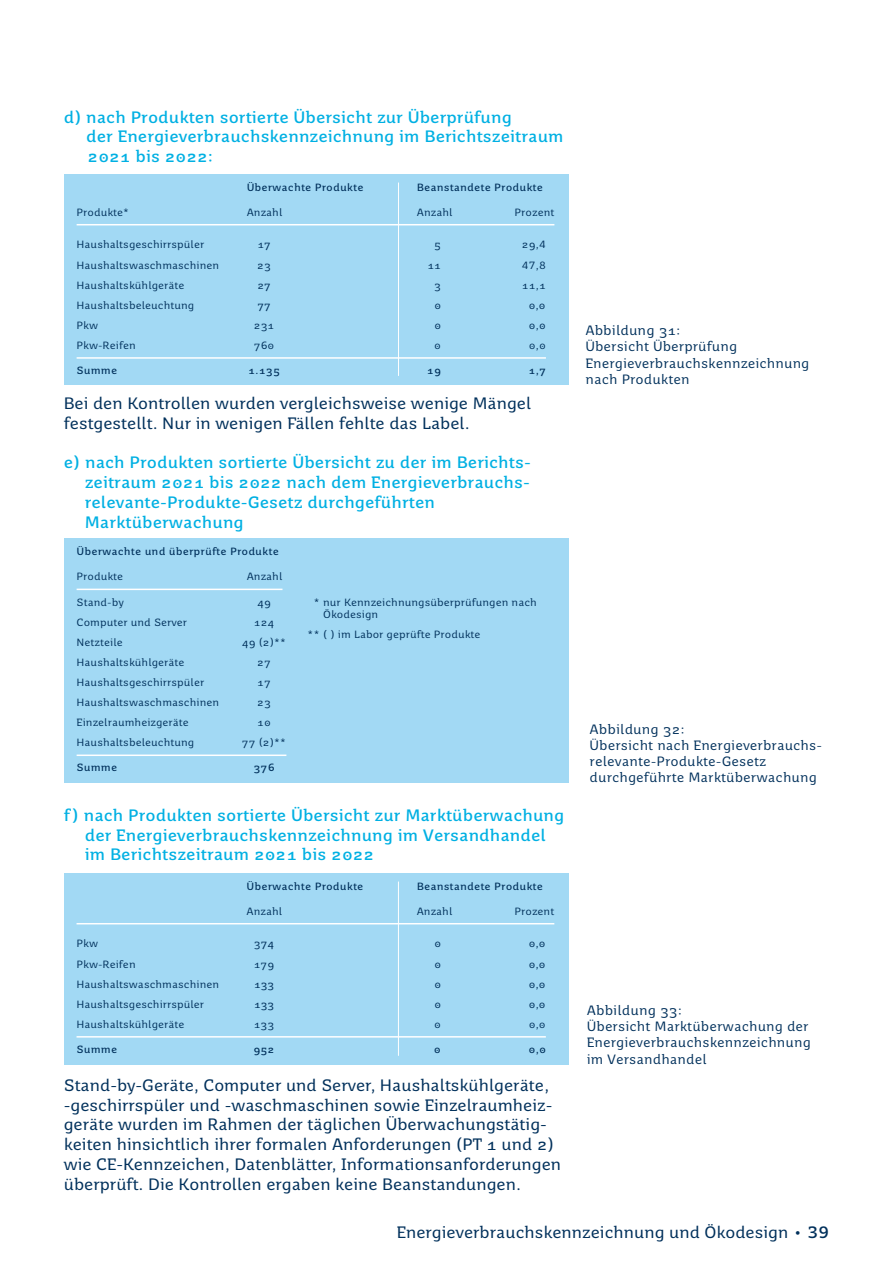
<style>
.page{position:relative;width:893px;height:1263px;background:#fff}
.page>*{position:absolute;margin:0;border:0;box-sizing:border-box;transform-origin:0 0}
.t1{font:16.5px/19.8px "Saar 1450 Text";color:#00305b}
.t2{font:700 16.5px/19.8px "Saar 1450 Text";color:#00b0e3}
.t3{font:13.5px/16.2px "Saar 1450 Notes";color:#00305b}
.t4{font:10.5px/12.6px "Saar 1450 Notes";color:#00305b}
.t5{font:700 10.5px "Saar 1450 Notes";color:#00305b}
.t6{font:10.5px "Saar 1450 Text";color:#00305b}
.s1{font-family:"Saar 1450 Text"}
.s2{font-family:"Saar 1450 Notes"}
.s3{font-weight:700}
</style>
<div class="page">
<div style="left:64px;top:174px;width:504px;height:210px;background:#a2d9f4"></div>
<hr style="left:77px;top:224px;width:477px;height:1px;background:#fff">
<hr style="left:77px;top:357px;width:469px;height:2px;background:#fff">
<hr style="left:398px;top:183px;width:1px;height:193px;background:#fff">
<div style="left:64px;top:873px;width:504px;height:191px;background:#a2d9f4"></div>
<hr style="left:77px;top:923px;width:477px;height:1px;background:#fff">
<hr style="left:77px;top:1036px;width:469px;height:1px;background:#fff">
<hr style="left:398px;top:882px;width:1px;height:173px;background:#fff">
<div style="left:64px;top:538px;width:504px;height:245px;background:#a2d9f4"></div>
<hr style="left:77px;top:589px;width:205px;height:1px;background:#fff">
<hr style="left:77px;top:754px;width:209px;height:2px;background:#fff">
<h1 class="t2" style="left:86px;top:107px;width:479px;text-indent:-23px">d) nach Produkten sortierte Übersicht zur Überprüfung<br>der Energieverbrauchskennzeichnung im Berichtszeitraum<br>2021 bis 2022:</h1>
<p class="t5" style="left:247px;top:181px;width:118px">Überwachte Produkte</p>
<p class="t5" style="left:417px;top:181px;width:128px">Beanstandete Produkte</p>
<p class="t4" style="left:77px;top:206px;width:54px">Produkte*</p>
<p class="t4" style="left:247px;top:206px;width:37px">Anzahl</p>
<p class="t4" style="left:417px;top:206px;width:37px">Anzahl</p>
<p class="t4" style="left:515px;top:206px;width:41px">Prozent</p>
<p class="t4" style="left:77px;top:238px;width:129px">Haushaltsgeschirrspüler</p>
<p class="t4" style="left:257px;top:238px;width:15px">1<span class="s1">7</span></p>
<p class="t4" style="left:434px;top:238px;width:8px">5</p>
<p class="t4" style="left:522px;top:238px;width:26px">29,4</p>
<p class="t4" style="left:77px;top:259px;width:144px">Haushaltswaschmaschinen</p>
<p class="t4" style="left:257px;top:259px;width:15px">23</p>
<p class="t4" style="left:427px;top:259px;width:15px">11</p>
<p class="t4" style="left:522px;top:259px;width:26px">47,8</p>
<p class="t4" style="left:77px;top:279px;width:109px">Haushaltskühlgeräte</p>
<p class="t4" style="left:257px;top:279px;width:15px">2<span class="s1">7</span></p>
<p class="t4" style="left:434px;top:279px;width:8px">3</p>
<p class="t4" style="left:522px;top:279px;width:26px">11,1</p>
<p class="t4" style="left:77px;top:299px;width:119px">Haushaltsbeleuchtung</p>
<p class="t6" style="left:257px;top:299px;width:15px">77</p>
<p class="t6" style="left:434px;top:299px;width:8px">0</p>
<p class="t6" style="left:529px;top:299px;width:18px">0,0</p>
<p class="t4" style="left:77px;top:319px;width:23px">Pkw</p>
<p class="t4" style="left:254px;top:319px;width:22px">231</p>
<p class="t6" style="left:434px;top:319px;width:8px">0</p>
<p class="t6" style="left:529px;top:319px;width:18px">0<span class="s2">,</span>0</p>
<p class="t4" style="left:77px;top:339px;width:61px">Pkw-Reifen</p>
<p class="t4" style="left:254px;top:339px;width:22px">760</p>
<p class="t4" style="left:434px;top:339px;width:8px">0</p>
<p class="t4" style="left:529px;top:339px;width:19px">0,0</p>
<p class="t5" style="left:77px;top:364px;width:42px">Summe</p>
<p class="t5" style="left:248px;top:364px;width:34px">1.135</p>
<p class="t5" style="left:427px;top:364px;width:16px">19</p>
<p class="t5" style="left:528px;top:364px;width:19px">1,7</p>
<h1 class="t1" style="left:64px;top:393px;width:469px">Bei den Kontrollen wurden vergleichsweise wenige Mängel festgestellt. Nur in wenigen Fällen fehlte das Label.</h1>
<h1 class="t2" style="left:85px;top:453px;width:448px;text-indent:-21px">e) nach Produkten sortierte Übersicht zu der im Berichts&shy;zeitraum 2021 bis 2022 nach dem Energieverbrauchs&shy;relevante-Produkte-Gesetz durchgeführten Marktüberwachung</h1>
<p class="t5" style="left:77px;top:545px;width:204px">Überwachte und überprüfte Produkte</p>
<p class="t4" style="left:77px;top:570px;width:48px">Produkte</p>
<p class="t4" style="left:247px;top:570px;width:37px">Anzahl</p>
<p class="t4" style="left:77px;top:596px;width:49px">Stand-by</p>
<p class="t4" style="left:257px;top:596px;width:15px">49</p>
<p class="t4" style="left:77px;top:616px;width:112px">Computer und Server</p>
<p class="t4" style="left:254px;top:616px;width:22px">124</p>
<p class="t4" style="left:77px;top:636px;width:48px">Netzteile</p>
<p class="t4" style="left:242px;top:636px;width:46px">49 (2)**</p>
<p class="t4" style="left:77px;top:656px;width:109px">Haushaltskühlgeräte</p>
<p class="t4" style="left:257px;top:656px;width:15px">27</p>
<p class="t4" style="left:77px;top:676px;width:129px">Haushaltsgeschirrspüler</p>
<p class="t4" style="left:257px;top:676px;width:15px">17</p>
<p class="t4" style="left:77px;top:696px;width:144px">Haushaltswaschmaschinen</p>
<p class="t4" style="left:257px;top:696px;width:15px">23</p>
<p class="t4" style="left:77px;top:716px;width:114px">Einzelraumheizgeräte</p>
<p class="t4" style="left:257px;top:716px;width:15px">10</p>
<p class="t4" style="left:77px;top:736px;width:119px">Haushaltsbeleuchtung</p>
<p class="t4" style="left:242px;top:736px;width:46px">77 (2)**</p>
<p class="t5" style="left:77px;top:761px;width:42px">Summe</p>
<p class="t5" style="left:253px;top:761px;width:23px">376</p>
<p class="t4" style="left:323px;top:596px;width:215px;text-indent:-9px">* nur Kennzeichnungsüberprüfungen nach<br>Ökodesign</p>
<p class="t4" style="left:308px;top:628px;width:175px">** ( ) im Labor geprüfte Produkte</p>
<h1 class="t2" style="left:85px;top:805px;width:481px;text-indent:-21px">f) nach Produkten sortierte Übersicht zur Marktüberwachung der Energieverbrauchskennzeichnung im Versandhandel im Berichtszeitraum 2021 bis 2022</h1>
<p class="t5" style="left:247px;top:879px;width:118px">Überwachte Produkte</p>
<p class="t5" style="left:417px;top:879px;width:128px">Beanstandete Produkte</p>
<p class="t4" style="left:247px;top:905px;width:37px">Anzahl</p>
<p class="t4" style="left:417px;top:905px;width:37px">Anzahl</p>
<p class="t4" style="left:515px;top:905px;width:41px">Prozent</p>
<p class="t4" style="left:77px;top:937px;width:23px">Pkw</p>
<p class="t6" style="left:254px;top:937px;width:22px"><span class="s2">3</span>74</p>
<p class="t6" style="left:434px;top:937px;width:8px">0</p>
<p class="t6" style="left:529px;top:937px;width:18px">0,0</p>
<p class="t4" style="left:77px;top:957px;width:61px">Pkw-Reifen</p>
<p class="t4" style="left:254px;top:957px;width:22px">179</p>
<p class="t6" style="left:434px;top:958px;width:8px">0</p>
<p class="t6" style="left:529px;top:958px;width:18px">0,0</p>
<p class="t4" style="left:77px;top:978px;width:144px">Haushaltswaschmaschinen</p>
<p class="t6" style="left:254px;top:978px;width:22px">133</p>
<p class="t6" style="left:434px;top:978px;width:8px">0</p>
<p class="t6" style="left:529px;top:978px;width:18px">0,0</p>
<p class="t4" style="left:77px;top:998px;width:129px">Haushaltsgeschirrspüler</p>
<p class="t6" style="left:254px;top:998px;width:22px">133</p>
<p class="t6" style="left:434px;top:998px;width:8px">0</p>
<p class="t6" style="left:529px;top:998px;width:18px">0<span class="s2">,</span>0</p>
<p class="t4" style="left:77px;top:1018px;width:109px">Haushaltskühlgeräte</p>
<p class="t4" style="left:254px;top:1018px;width:22px">133</p>
<p class="t4" style="left:434px;top:1018px;width:8px">0</p>
<p class="t4" style="left:529px;top:1018px;width:19px">0,0</p>
<p class="t5" style="left:77px;top:1043px;width:42px">Summe</p>
<p class="t5" style="left:253px;top:1043px;width:23px">952</p>
<p class="t5" style="left:434px;top:1043px;width:9px">0</p>
<p class="t5" style="left:528px;top:1043px;width:19px">0,0</p>
<p class="t1" style="left:64px;top:1075px;width:499px">Stand-by-Geräte, Computer und Server, Haushaltskühlgeräte, -geschirrspüler und -waschmaschinen sowie Einzelraumheiz&shy;geräte wurden im Rahmen der täglichen Überwachungstätig&shy;keiten hinsichtlich ihrer formalen Anforderungen (PT 1 und 2) wie CE-Kennzeichen, Datenblätter, Informationsanforderungen überprüft. Die Kontrollen ergaben keine Beanstandungen.</p>
<p class="t3" style="left:585px;top:322px;width:226px">Abbildung 31:<br>Übersicht Überprüfung<br>Energieverbrauchskennzeichnung nach Produkten</p>
<p class="t3" style="left:590px;top:721px;width:234px">Abbildung 32:<br>Übersicht nach Energieverbrauchs&shy;relevante-Produkte-Gesetz durchgeführte Marktüberwachung</p>
<p class="t3" style="left:587px;top:1002px;width:226px">Abbildung 33:<br>Übersicht Marktüberwachung der<br>Energieverbrauchskennzeichnung im Versandhandel</p>
<h1 class="t1" style="left:397px;top:1222px;width:434px">Energieverbrauchskennzeichnung und Ökodesign • <span class="s3">39</span></h1>
</div>
